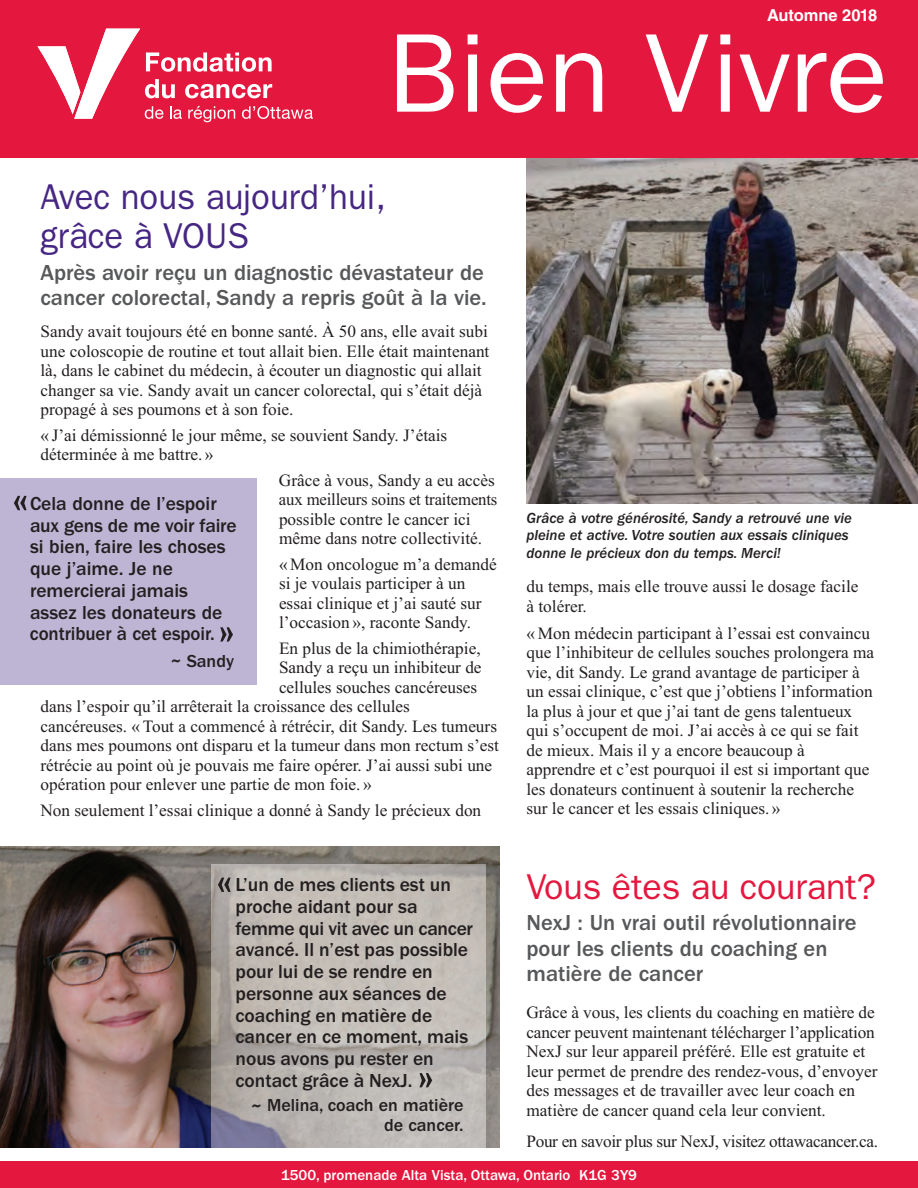
<style>
.page{position:relative;width:918px;height:1188px;background:#fff}
.page>*{position:absolute;margin:0;border:0;box-sizing:border-box;transform-origin:0 0}
.t1{font:112.5px "Franklin Gothic";color:#fff}
.t2{font:500 51px "Franklin Gothic";color:#231f20}
.t3{font:36px/39px "Franklin Gothic";color:#462683}
.t4{font:36px "Franklin Gothic";letter-spacing:-.005em;color:#e4183e}
.t5{font:500 22.5px/25.5px "Franklin Gothic";color:#57585a}
.t6{font:500 19.5px/21.8px "Franklin Gothic";color:#231f20}
.t7{font:500 18px/20.2px "Franklin Gothic";color:#231f20;text-align:right}
.t8{font:17.25px/19.5px "Times New Roman";color:#231f20}
.t9{font:17.25px "Times New Roman";letter-spacing:-.02em;color:#231f20}
.t10{font:700 16.5px "Helvetica LT Std";color:#fff}
.t11{font:italic 500 15px/17.2px "Franklin Gothic";color:#231f20}
.t12{font:500 15px "Franklin Gothic";color:#fff}
</style>
<div class="page">
<img style="left:0;top:846px;width:500px;height:302px">
<div style="left:0;top:1161px;width:918px;height:27px;background:#e4183e"></div>
<img style="left:526px;top:158px;width:392px;height:346px">
<div style="left:0;top:478px;width:256px;height:208px;background:#beb5d5"></div>
<img style="left:212px;top:864px;width:274px;height:284px">
<div style="left:0;top:0;width:918px;height:158px;background:#e4183e"></div>
<svg style="left:38px;top:29px;width:275px;height:93px"></svg>
<p class="t10" style="left:767px;top:6px;width:112px">Automne 2018</p>
<h1 class="t1" style="left:388px;top:35px;width:502px">Bien Vivre</h1>
<h3 class="t3" style="left:40px;top:180px;width:347px">Avec nous aujourd’hui, grâce à VOUS</h3>
<h3 class="t5" style="left:40px;top:261px;width:448px">Après avoir reçu un diagnostic dévastateur de cancer colorectal, Sandy a repris goût à la vie.</h3>
<p class="t8" style="left:40px;top:324px;width:450px">Sandy avait toujours été en bonne santé. À 50 ans, elle avait subi une coloscopie de routine et tout allait bien. Elle était maintenant là, dans le cabinet du médecin, à écouter un diagnostic qui allait changer sa vie. Sandy avait un cancer colorectal, qui s’était déjà propagé à ses poumons et à son foie.</p>
<p class="t8" style="left:40px;top:427px;width:408px">« J’ai démissionné le jour même, se souvient Sandy. J’étais déterminée à me battre. »</p>
<p class="t8" style="left:279px;top:472px;width:220px">Grâce à vous, Sandy a eu accès aux meilleurs soins et traitements possible contre le cancer ici même dans notre collectivité.</p>
<p class="t8" style="left:279px;top:556px;width:219px">« Mon oncologue m’a demandé si je voulais participer à un essai clinique et j’ai sauté sur l’occasion », raconte Sandy.</p>
<p class="t8" style="left:279px;top:640px;width:203px">En plus de la chimiothérapie,</p>
<p class="t8" style="left:279px;top:660px;width:204px">Sandy a reçu un inhibiteur de</p>
<p class="t8" style="left:279px;top:679px;width:200px">cellules souches cancéreuses</p>
<p class="t8" style="left:41px;top:699px;width:371px">dans l’espoir qu’il arrêterait la croissance des cellules</p>
<p class="t8" style="left:41px;top:718px;width:458px">cancéreuses. « Tout a commencé à rétrécir, dit Sandy. Les tumeurs</p>
<p class="t8" style="left:41px;top:738px;width:460px">dans mes poumons ont disparu et la tumeur dans mon rectum s’est</p>
<p class="t8" style="left:41px;top:757px;width:453px">rétrécie au point où je pouvais me faire opérer. J’ai aussi subi une</p>
<p class="t8" style="left:41px;top:776px;width:333px">opération pour enlever une partie de mon foie. »</p>
<p class="t8" style="left:41px;top:802px;width:442px">Non seulement l’essai clinique a donné à Sandy le précieux don</p>
<h2 class="t2" style="left:12px;top:481px;width:18px">«</h2>
<p class="t6" style="left:30px;top:494px;width:208px">Cela donne de l’espoir aux gens de me voir faire si bien, faire les choses que j’aime. Je ne remercierai jamais assez les donateurs de contribuer à cet espoir.</p>
<h2 class="t2" style="left:218px;top:612px;width:18px">»</h2>
<p class="t7" style="left:171px;top:652px;width:65px">~ Sandy</p>
<h2 class="t2" style="left:216px;top:862px;width:18px">«</h2>
<p class="t6" style="left:236px;top:875px;width:239px">L’un de mes clients est un proche aidant pour sa femme qui vit avec un cancer avancé. Il n’est pas possible pour lui de se rendre en personne aux séances de coaching en matière de cancer en ce moment, mais nous avons pu rester en contact grâce à NexJ.</p>
<h2 class="t2" style="left:417px;top:1058px;width:18px">»</h2>
<p class="t7" style="left:251px;top:1096px;width:214px">~ Melina, coach en matière de cancer.</p>
<p class="t11" style="left:526px;top:511px;width:327px">Grâce à votre générosité, Sandy a retrouvé une vie pleine et active. Votre soutien aux essais cliniques donne le précieux don du temps. Merci!</p>
<p class="t8" style="left:527px;top:578px;width:334px">du temps, mais elle trouve aussi le dosage facile à tolérer.</p>
<p class="t8" style="left:527px;top:625px;width:349px">« Mon médecin participant à l’essai est convaincu que l’inhibiteur de cellules souches prolongera ma vie, dit Sandy. Le grand avantage de participer à un essai clinique, c’est que j’obtiens l’information la plus à jour et que j’ai tant de gens talentueux qui s’occupent de moi. J’ai accès à ce qui se fait de mieux. Mais il y a encore beaucoup à apprendre et c’est pourquoi il est si important que les donateurs continuent à soutenir la recherche sur le cancer et les essais cliniques. »</p>
<h3 class="t4" style="left:526px;top:874px;width:351px">Vous êtes au courant?</h3>
<h3 class="t5" style="left:526px;top:912px;width:332px">NexJ : Un vrai outil révolutionnaire pour les clients du coaching en matière de cancer</h3>
<p class="t8" style="left:526px;top:1005px;width:353px">Grâce à vous, les clients du coaching en matière de cancer peuvent maintenant télécharger l’application NexJ sur leur appareil préféré. Elle est gratuite et leur permet de prendre des rendez-vous, d’envoyer des messages et de travailler avec leur coach en matière de cancer quand cela leur convient.</p>
<p class="t9" style="left:526px;top:1135px;width:353px">Pour en savoir plus sur NexJ, visitez ottawacancer.ca.</p>
<p class="t12" style="left:281px;top:1170px;width:357px">1500, promenade Alta Vista, Ottawa, Ontario K1G 3Y9</p>
</div>
